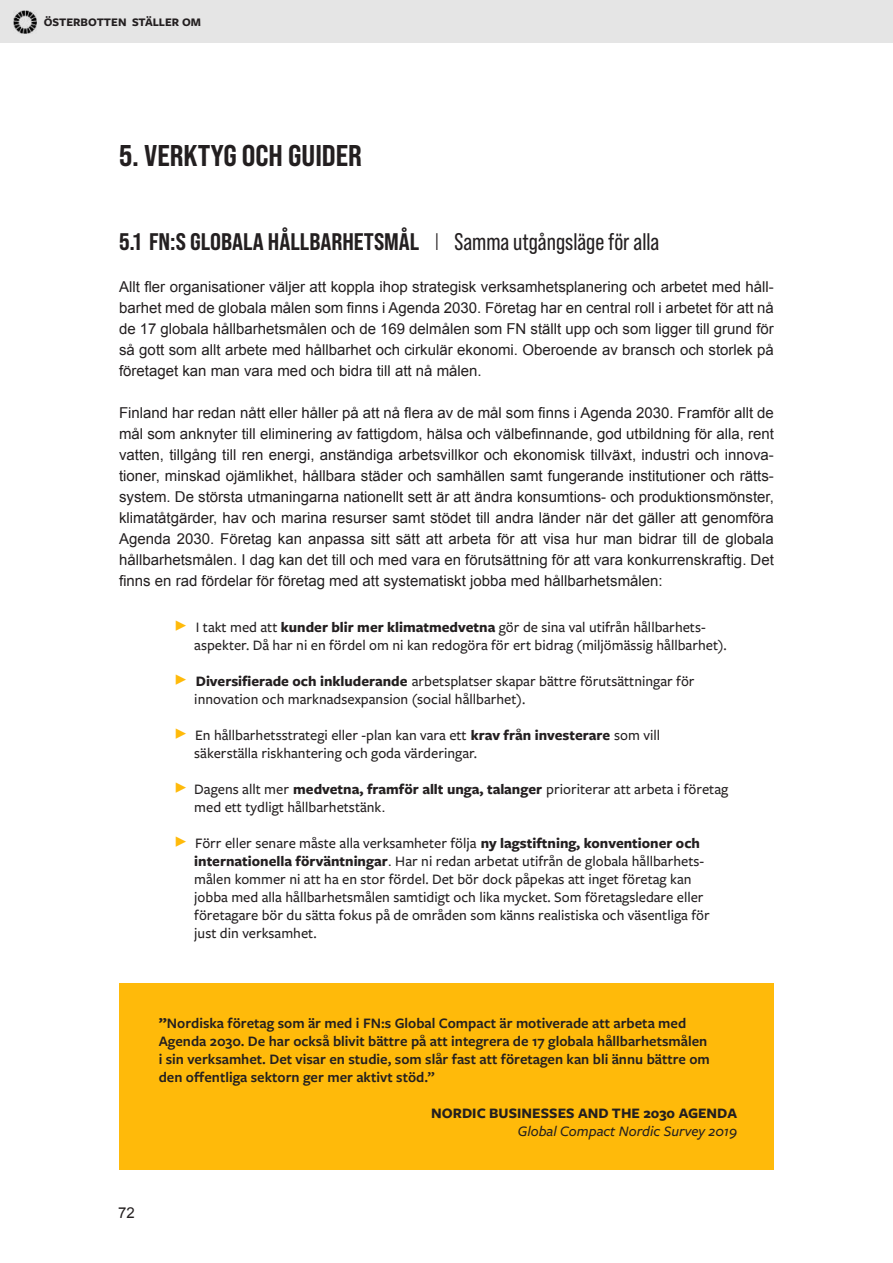
<style>
.page{position:relative;width:893px;height:1263px;background:#fff}
.page>*{position:absolute;margin:0;border:0;box-sizing:border-box;transform-origin:0 0}
.t1{font:30px "Bebas Neue Pro Sm E Eb";color:#231f20}
.t2{font:24px "Bebas Neue Pro Sm E Eb";color:#231f20}
.t3{font:15px/21px "Arial";color:#231f20;text-align:justify}
.t4{font:500 15px/18px "Freight Sans Pro";color:#231f20}
.t5{font:600 15px/18px "Freight Sans Pro";color:#231f20}
.t6{font:700 15px "Freight Sans Pro";color:#231f20}
.t7{font:italic 500 15px "Freight Sans Pro";color:#231f20}
.t8{font:700 12px "Freight Sans Pro";color:#231f20}
.s1{font-family:"Bebas Neue Pro"}
.s2{font-family:"Montserrat";font-weight:400;font-size:24px;color:#ffba0a}
.s3{font-weight:700}
.s4{font-family:"Arial";font-weight:400}
</style>
<div class="page">
<div style="left:119px;top:983px;width:655px;height:186px;background:#ffba0a"></div>
<div style="left:0;top:0;width:893px;height:43px;background:#e5e5e5"></div>
<img style="left:14px;top:11px;width:22px;height:22px">
<p class="t8" style="left:44px;top:14px;width:159px">ÖSTERBOTTEN STÄLLER OM</p>
<h1 class="t1" style="left:119px;top:138px;width:244px">5. VERKTYG OCH GUIDER</h1>
<h2 class="t2" style="left:119px;top:227px;width:542px">5.1 FN:S GLOBALA HÅLLBARHETSMÅL <span class="s1">I</span> <span class="s1">Samma utgångsläge för alla</span></h2>
<p class="t3" style="left:119px;top:276px;width:656px">Allt fler organisationer väljer att koppla ihop strategisk verksamhetsplanering och arbetet med håll&shy;barhet med de globala målen som finns i Agenda 2030. Företag har en central roll i arbetet för att nå de 17 globala hållbarhetsmålen och de 169 delmålen som FN ställt upp och som ligger till grund för så gott som allt arbete med hållbarhet och cirkulär ekonomi. Oberoende av bransch och storlek på företaget kan man vara med och bidra till att nå målen.</p>
<p class="t3" style="left:119px;top:402px;width:656px">Finland har redan nått eller håller på att nå flera av de mål som finns i Agenda 2030. Framför allt de mål som anknyter till eliminering av fattigdom, hälsa och välbefinnande, god utbildning för alla, rent vatten, tillgång till ren energi, anständiga arbetsvillkor och ekonomisk tillväxt, industri och innova&shy;tioner, minskad ojämlikhet, hållbara städer och samhällen samt fungerande institutioner och rätts&shy;system. De största utmaningarna nationellt sett är att ändra konsumtions- och produktionsmönster, klimatåtgärder, hav och marina resurser samt stödet till andra länder när det gäller att genomföra Agenda 2030. Företag kan anpassa sitt sätt att arbeta för att visa hur man bidrar till de globala hållbarhetsmålen. I dag kan det till och med vara en förutsättning för att vara konkurrenskraftig. Det finns en rad fördelar för företag med att systematiskt jobba med hållbarhetsmålen:</p>
<p class="t4" style="left:194px;top:618px;width:534px;text-indent:-21px"><span class="s2">▶</span> I takt med att <span class="s3">kunder blir mer klimatmedvetna</span> gör de sina val utifrån hållbarhets&shy;aspekter. Då har ni en fördel om ni kan redogöra för ert bidrag (miljömässig hållbarhet).</p>
<p class="t4" style="left:194px;top:672px;width:502px;text-indent:-21px"><span class="s2">▶</span> <span class="s3">Diversifierade och inkluderande</span> arbetsplatser skapar bättre förutsättningar för innovation och marknadsexpansion (social hållbarhet).</p>
<p class="t4" style="left:194px;top:726px;width:467px;text-indent:-21px"><span class="s2">▶</span> En hållbarhetsstrategi eller -plan kan vara ett <span class="s3">krav från investerare</span> som vill säkerställa riskhantering och goda värderingar.</p>
<p class="t4" style="left:194px;top:780px;width:535px;text-indent:-21px"><span class="s2">▶</span> Dagens allt mer <span class="s3">medvetna, framför allt unga, talanger</span> prioriterar att arbeta i företag med ett tydligt hållbarhetstänk<span class="s4">.</span></p>
<p class="t4" style="left:194px;top:834px;width:517px;text-indent:-21px"><span class="s2">▶</span> Förr eller senare måste alla verksamheter följa <span class="s3">ny lagstiftning, konventioner och internationella förväntningar</span><span class="s4">.</span> Har ni redan arbetat utifrån de globala hållbarhets&shy;målen kommer ni att ha en stor fördel. Det bör dock påpekas att inget företag kan jobba med alla hållbarhetsmålen samtidigt och lika mycket. Som företagsledare eller företagare bör du sätta fokus på de områden som känns realistiska och väsentliga för just din verksamhet.</p>
<p class="t5" style="left:159px;top:1014px;width:553px"><span class="s3">”</span>Nordiska företag som är med i FN:s Global Compact är motiverade att arbeta med Agenda 2030. De har också blivit bättre på att integrera de 17 globala hållbarhetsmålen i sin verksamhet. Det visar en studie, som slår fast att företagen kan bli ännu bättre om den offentliga sektorn ger mer aktivt stöd.”</p>
<p class="t6" style="left:431px;top:1103px;width:307px">NORDIC BUSINESSES AND THE 2030 AGENDA</p>
<p class="t7" style="left:518px;top:1122px;width:221px">Global Compact Nordic Survey 2019</p>
<p class="t3" style="left:118px;top:1202px;width:18px">72</p>
</div>
